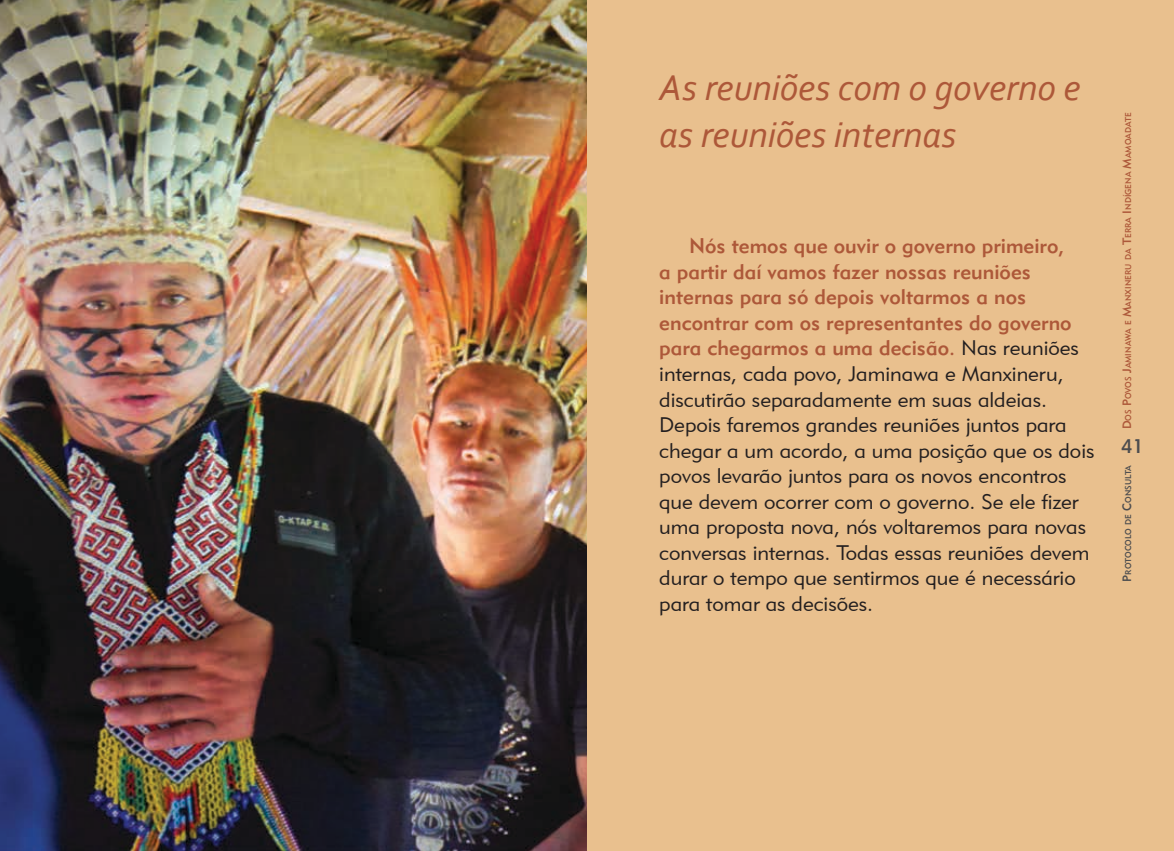
<style>
.page{position:relative;width:1174px;height:851px;background:#fff}
.page>*{position:absolute;margin:0;border:0;box-sizing:border-box;transform-origin:0 0}
.t1{font:italic 37.5px/46.5px "Corbel";color:#ad5839}
.t2{font:21px/25.5px "Geometric 415 BT Lite A";color:#231f20}
.t3{font:21px/25.5px "Geometric 415 BT Medium A";color:#ad5839}
.t4{font:19.5px "Geometric 415 BT Medium A";color:#4d4d4f}
.t5{font:8.4px "Geometric 415 BT Medium A";color:#ad5839}
.t6{font:8.4px "Geometric 415 BT Medium A";color:#4d4d4f}
.s1{font-family:"Geometric 415 BT Lite A";color:#231f20}
.s2{font-size:12px}
</style>
<div class="page">
<div style="left:587px;top:0;width:587px;height:850px;background:#e9c08e"></div>
<img style="left:0;top:0;width:587px;height:850px">
<h1 class="t1" style="left:659px;top:64px;width:423px">As reuniões com o governo e as reuniões internas</h1>
<p class="t3" style="left:659px;top:233px;width:421px;text-indent:30px">Nós temos que ouvir o governo primeiro, a partir daí vamos fazer nossas reuniões internas para só depois voltarmos a nos encontrar com os representantes do governo para chegarmos a uma decisão. <span class="s1">Nas reuniões</span></p>
<p class="t2" style="left:659px;top:360px;width:437px">internas, cada povo, Jaminawa e Manxineru, discutirão separadamente em suas aldeias.<br>Depois faremos grandes reuniões juntos para chegar a um acordo, a uma posição que os dois povos levarão juntos para os novos encontros que devem ocorrer com o governo. Se ele fizer uma proposta nova, nós voltaremos para novas conversas internas. Todas essas reuniões devem durar o tempo que sentirmos que é necessário para tomar as decisões.</p>
<p class="t5" style="left:1123px;top:429px;width:318px;rotate:-90deg"><span class="s2">D</span>os <span class="s2">P</span>ovos <span class="s2">J</span>aminawa e <span class="s2">M</span>anxineru da <span class="s2">T</span>erra <span class="s2">I</span> ndígena <span class="s2">M</span>amoadate</p>
<p class="t4" style="left:1121px;top:434px;width:24px">41</p>
<p class="t6" style="left:1123px;top:581px;width:118px;rotate:-90deg"><span class="s2">P</span>rotocolo de <span class="s2">C</span>onsulta</p>
</div>
